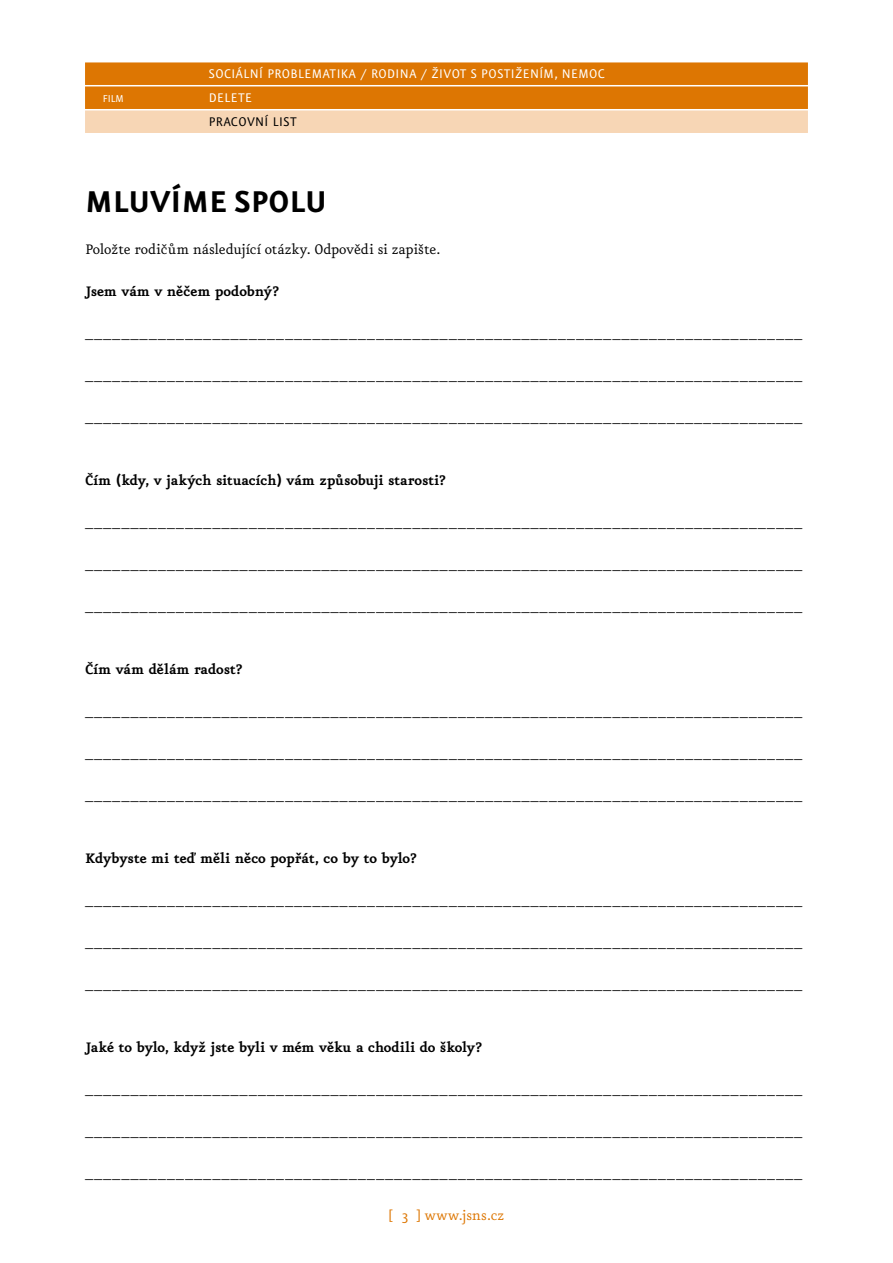
<style>
.page{position:relative;width:893px;height:1263px;background:#fff}
.page>*{position:absolute;margin:0;border:0;box-sizing:border-box;transform-origin:0 0}
.t1{font:700 36px "Eureka Sans OT";color:#000}
.t2{font:16.5px "Eureka OT";letter-spacing:-.005em;color:#000}
.t3{font:700 16.5px "Eureka OT";letter-spacing:-.01em;color:#000}
.t4{font:16.5px "Eureka OT";color:#dd7602}
.t5{font:15px/24px "Eureka Sans OT";letter-spacing:.025em;color:#fff}
.t6{font:15px "Eureka Sans OT";letter-spacing:.025em;color:#000}
.t7{font:12px "Eureka Sans OT";color:#fff}
</style>
<div class="page">
<div style="left:85px;top:62px;width:723px;height:23px;background:#dd7602"></div>
<div style="left:85px;top:86px;width:723px;height:23px;background:#dd7602"></div>
<div style="left:85px;top:110px;width:723px;height:23px;background:#f7d6b5"></div>
<p class="t7" style="left:103px;top:92px;width:23px">film</p>
<p class="t5" style="left:209px;top:62px;width:398px">SOCIÁLNÍ PROBLEMATIKA / RODINA / ŽIVOT S POSTIŽENÍM, NEMOC<br>DELETE</p>
<p class="t6" style="left:209px;top:114px;width:90px">PRACOVNÍ LIST</p>
<h1 class="t1" style="left:85px;top:184px;width:244px">MLUVÍME SPOLU</h1>
<p class="t2" style="left:85px;top:241px;width:357px">Položte rodičům následující otázky. Odpovědi si zapište.</p>
<p class="t3" style="left:85px;top:283px;width:196px">Jsem vám v něčem podobný?</p>
<p class="t2" style="left:85px;top:325px;width:719px">_______________________________________________________________________________</p>
<p class="t2" style="left:85px;top:367px;width:719px">_______________________________________________________________________________</p>
<p class="t2" style="left:85px;top:409px;width:719px">_______________________________________________________________________________</p>
<p class="t3" style="left:85px;top:472px;width:363px">Čím (kdy, v jakých situacích) vám způsobuji starosti?</p>
<p class="t2" style="left:85px;top:514px;width:719px">_______________________________________________________________________________</p>
<p class="t2" style="left:85px;top:556px;width:719px">_______________________________________________________________________________</p>
<p class="t2" style="left:85px;top:598px;width:719px">_______________________________________________________________________________</p>
<p class="t3" style="left:85px;top:661px;width:159px">Čím vám dělám radost?</p>
<p class="t2" style="left:85px;top:703px;width:719px">_______________________________________________________________________________</p>
<p class="t2" style="left:85px;top:745px;width:719px">_______________________________________________________________________________</p>
<p class="t2" style="left:85px;top:787px;width:719px">_______________________________________________________________________________</p>
<p class="t3" style="left:85px;top:850px;width:334px">Kdybyste mi teď měli něco popřát, co by to bylo?</p>
<p class="t2" style="left:85px;top:892px;width:719px">_______________________________________________________________________________</p>
<p class="t2" style="left:85px;top:934px;width:719px">_______________________________________________________________________________</p>
<p class="t2" style="left:85px;top:976px;width:719px">_______________________________________________________________________________</p>
<p class="t3" style="left:85px;top:1039px;width:399px">Jaké to bylo, když jste byli v mém věku a chodili do školy?</p>
<p class="t2" style="left:85px;top:1081px;width:719px">_______________________________________________________________________________</p>
<p class="t2" style="left:85px;top:1123px;width:719px">_______________________________________________________________________________</p>
<p class="t2" style="left:85px;top:1165px;width:719px">_______________________________________________________________________________</p>
<p class="t4" style="left:389px;top:1207px;width:117px">[ 3 ] www.jsns.cz</p>
</div>
